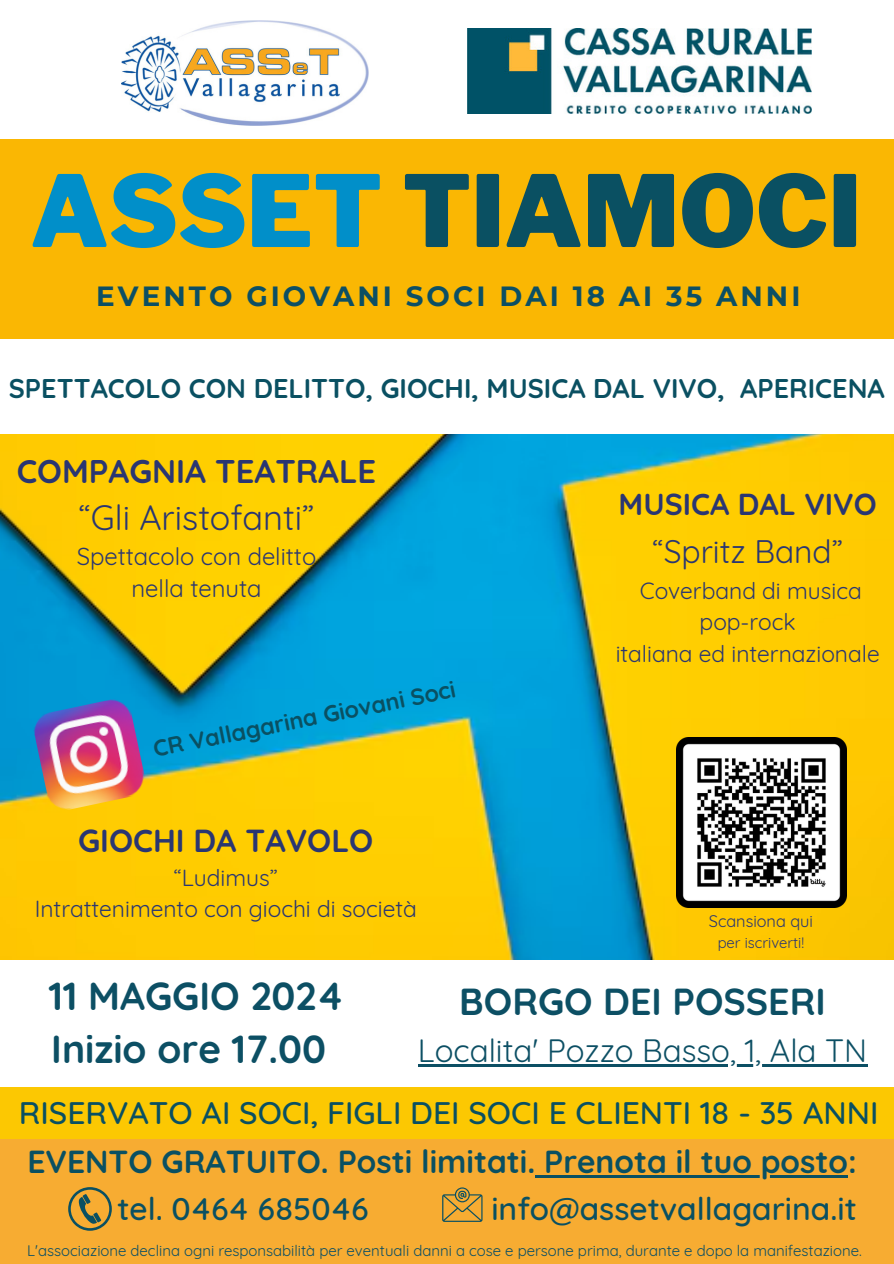
<style>
.page{position:relative;width:894px;height:1264px;background:#fff}
.page>*{position:absolute;margin:0;border:0;box-sizing:border-box;transform-origin:0 0}
.t1{font:900 98.4px "Libre Franklin";color:#0a5062}
.t2{font:700 39px "Quicksand";color:#0c4f64}
.t3{font:700 37.5px "Quicksand";color:#0c4f64}
.t4{font:34.35px "Quicksand";color:#2a3672}
.t5{font:700 32.7px "Quicksand";color:#2a3672}
.t6{font:500 31.8px "Quicksand";color:#0a5062}
.t7{font:700 31.8px "Quicksand";color:#0a5062}
.t8{font:700 31.8px "Quicksand";color:#2a3672}
.t9{font:31.8px "Quicksand";color:#2a3672}
.t10{font:31.5px "Quicksand";color:#0c4f64}
.t11{font:700 30.3px "Quicksand";color:#2a3672}
.t12{font:700 27.75px "Montserrat";letter-spacing:.11em;color:#0c4f64}
.t13{font:700 27px "Quicksand";color:#0a5062}
.t14{font:23.85px/32.7px "Quicksand";color:#2a3672;text-align:center}
.t15{font:700 23.1px "Quicksand";color:#0a5062}
.t16{font:22.8px "Quicksand";color:#2a3672}
.t17{font:16.35px "Quicksand";color:#2a3672}
.t18{font:15px "Quicksand";color:#0c4f64}
.t19{font:14.85px "Quicksand";color:#2a3672}
.s1{color:#018fc9}
</style>
<div class="page">
<div style="left:0;top:139px;width:893px;height:200px;background:#fab703"></div>
<img style="left:122px;top:21px;width:246px;height:104px">
<img style="left:467px;top:29px;width:344px;height:84px">
<div style="left:0;top:1087px;width:893px;height:54px;background:#fcc802"></div>
<div style="left:0;top:1139px;width:893px;height:124px;background:#f7ac32"></div>
<svg style="left:68px;top:1187px;width:44px;height:43px"></svg>
<svg style="left:442px;top:1187px;width:40px;height:34px"></svg>
<img style="left:0;top:434px;width:893px;height:525px">
<img style="left:31px;top:696px;width:117px;height:117px">
<img style="left:675px;top:737px;width:170px;height:170px">
<hr style="left:535px;top:1175px;width:312px;height:2px;background:#0a5062">
<hr style="left:418px;top:1064px;width:448px;height:2px;background:#0c4f64">
<p class="t1" style="left:30px;top:152px;width:832px"><span class="s1">ASSET</span> TIAMOCI</p>
<h5 class="t12" style="left:96px;top:279px;width:705px">EVENTO GIOVANI SOCI DAI 18 AI 35 ANNI</h5>
<p class="t13" style="left:9px;top:371px;width:877px">SPETTACOLO CON DELITTO, GIOCHI, MUSICA DAL VIVO, APERICENA</p>
<p class="t5" style="left:17px;top:450px;width:361px">COMPAGNIA TEATRALE</p>
<p class="t4" style="left:79px;top:495px;width:236px">“Gli Aristofanti”</p>
<p class="t14" style="left:77px;top:539px;width:241px">Spettacolo con delitto nella tenuta</p>
<h3 class="t15" style="left:150px;top:733px;width:309px;rotate:-11deg">CR Vallagarina Giovani Soci</h3>
<p class="t8" style="left:78px;top:820px;width:297px">GIOCHI DA TAVOLO</p>
<p class="t16" style="left:174px;top:862px;width:105px">“Ludimus”</p>
<p class="t16" style="left:35px;top:894px;width:383px">Intrattenimento con giochi di società</p>
<h2 class="t11" style="left:618px;top:485px;width:259px">MUSICA DAL VIVO</h2>
<h6 class="t9" style="left:652px;top:531px;width:192px">“Spritz Band”</h6>
<h3 class="t16" style="left:639px;top:576px;width:223px">Coverband di musica</h3>
<h4 class="t16" style="left:699px;top:607px;width:98px">pop-rock</h4>
<h5 class="t16" style="left:615px;top:639px;width:265px">italiana ed internazionale</h5>
<h5 class="t17" style="left:708px;top:911px;width:106px">Scansiona qui</h5>
<p class="t19" style="left:717px;top:932px;width:88px">per iscriverti!</p>
<p class="t2" style="left:49px;top:970px;width:296px">11 MAGGIO 2024</p>
<p class="t2" style="left:51px;top:1023px;width:276px">Inizio ore 17.00</p>
<p class="t6" style="left:19px;top:1091px;width:860px">RISERVATO AI SOCI, FIGLI DEI SOCI E CLIENTI 18 - 35 ANNI</p>
<p class="t3" style="left:459px;top:977px;width:368px">BORGO DEI POSSERI</p>
<p class="t10" style="left:418px;top:1030px;width:450px">Localita' Pozzo Basso, 1, Ala TN</p>
<p class="t7" style="left:27px;top:1141px;width:830px">EVENTO GRATUITO. Posti limitati. Prenota il tuo posto:</p>
<h6 class="t6" style="left:117px;top:1187px;width:252px">tel. 0464 685046</h6>
<p class="t6" style="left:491px;top:1187px;width:367px">info@assetvallagarina.it</p>
<p class="t18" style="left:27px;top:1241px;width:835px">L'associazione declina ogni responsabilità per eventuali danni a cose e persone prima, durante e dopo la manifestazione.</p>
</div>
